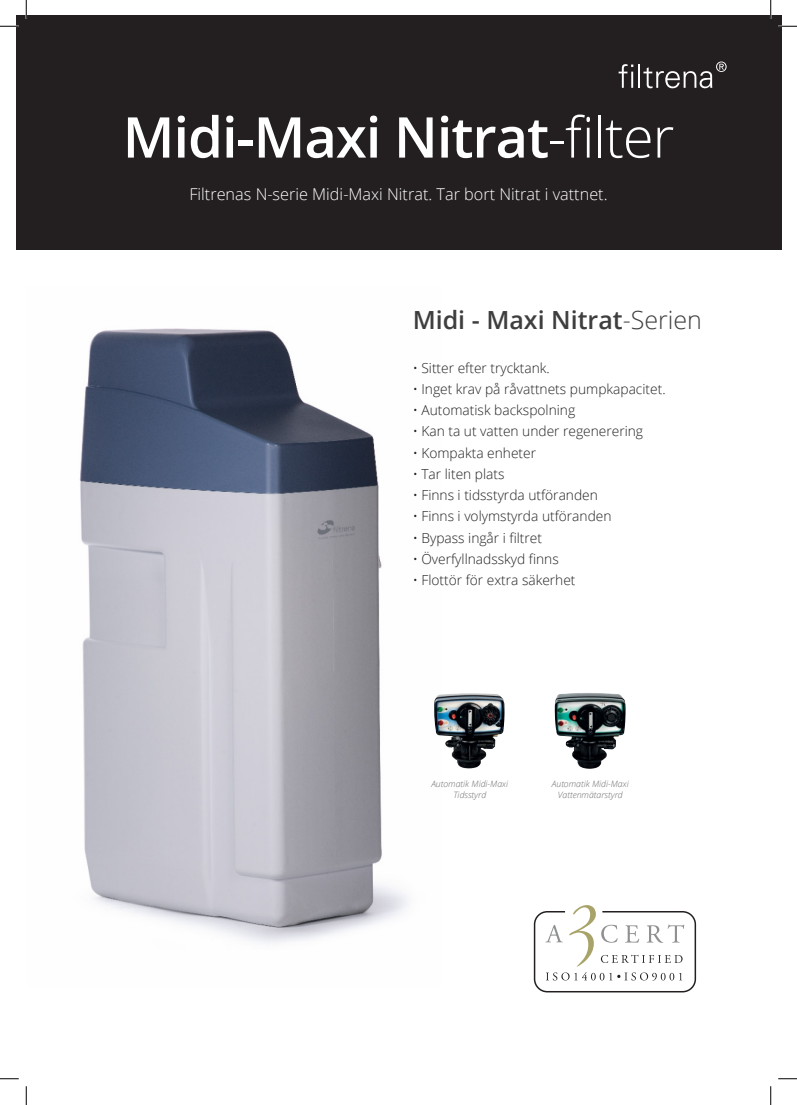
<style>
.page{position:relative;width:797px;height:1105px;background:#fff}
.page>*{position:absolute;margin:0;border:0;box-sizing:border-box;transform-origin:0 0}
.t1{font:600 56.25px "Open Sans";letter-spacing:-.02em;color:#fff}
.t2{font:600 25px "Open Sans";color:#3e3e3f}
.t3{font:300 16.25px "Open Sans";color:#fff}
.t4{font:300 13.75px "Open Sans";color:#231f20}
.t5{font:italic 300 8.75px/11.2px "Open Sans";color:#6c6d70;text-align:center}
.s1{font-weight:300}
</style>
<div class="page">
<img style="left:79px;top:328px;width:328px;height:616px">
<div style="left:16px;top:16px;width:765px;height:234px;background:#231f20"></div>
<svg style="left:618px;top:64px;width:15px;height:24px"></svg>
<hr style="left:638px;top:65px;width:2px;height:23px;background:#fff">
<svg style="left:643px;top:62px;width:83px;height:26px"></svg>
<svg style="left:545px;top:905px;width:139px;height:76px"></svg>
<div style="left:534px;top:911px;width:162px;height:81px;border:1px solid #231f20;border-radius:13px"></div>
<img style="left:434px;top:693px;width:70px;height:75px">
<img style="left:555px;top:693px;width:70px;height:76px">
<svg style="left:0;top:25px;width:19px;height:2px"></svg>
<svg style="left:778px;top:25px;width:19px;height:2px"></svg>
<svg style="left:0;top:1078px;width:19px;height:1px"></svg>
<svg style="left:778px;top:1078px;width:19px;height:1px"></svg>
<svg style="left:25px;top:0;width:2px;height:19px"></svg>
<svg style="left:25px;top:1086px;width:2px;height:19px"></svg>
<svg style="left:770px;top:0;width:1px;height:19px"></svg>
<svg style="left:770px;top:1086px;width:1px;height:19px"></svg>
<h1 class="t1" style="left:123px;top:99px;width:553px">Midi-Maxi Nitrat<span class="s1">-filter</span></h1>
<p class="t3" style="left:189px;top:183px;width:419px">Filtrenas N-serie Midi-Maxi Nitrat. Tar bort Nitrat i vattnet.</p>
<h2 class="t2" style="left:412px;top:303px;width:291px">Midi - Maxi Nitrat<span class="s1">-Serien</span></h2>
<p class="t4" style="left:412px;top:358px;width:139px">• Sitter efter trycktank.</p>
<p class="t4" style="left:412px;top:379px;width:254px">• Inget krav på råvattnets pumpkapacitet.</p>
<p class="t4" style="left:412px;top:401px;width:164px">• Automatisk backspolning</p>
<p class="t4" style="left:412px;top:422px;width:232px">• Kan ta ut vatten under regenerering</p>
<p class="t4" style="left:412px;top:443px;width:125px">• Kompakta enheter</p>
<p class="t4" style="left:412px;top:464px;width:93px">• Tar liten plats</p>
<p class="t4" style="left:412px;top:486px;width:187px">• Finns i tidsstyrda utföranden</p>
<p class="t4" style="left:412px;top:507px;width:200px">• Finns i volymstyrda utföranden</p>
<p class="t4" style="left:412px;top:528px;width:131px">• Bypass ingår i filtret</p>
<p class="t4" style="left:412px;top:549px;width:148px">• Överfyllnadsskyd finns</p>
<p class="t4" style="left:412px;top:571px;width:164px">• Flottör för extra säkerhet</p>
<p class="t5" style="left:431px;top:778px;width:78px">Automatik Midi-Maxi<br>Tidsstyrd</p>
<p class="t5" style="left:552px;top:778px;width:78px">Automatik Midi-Maxi<br>Vattenmätarstyrd</p>
</div>
